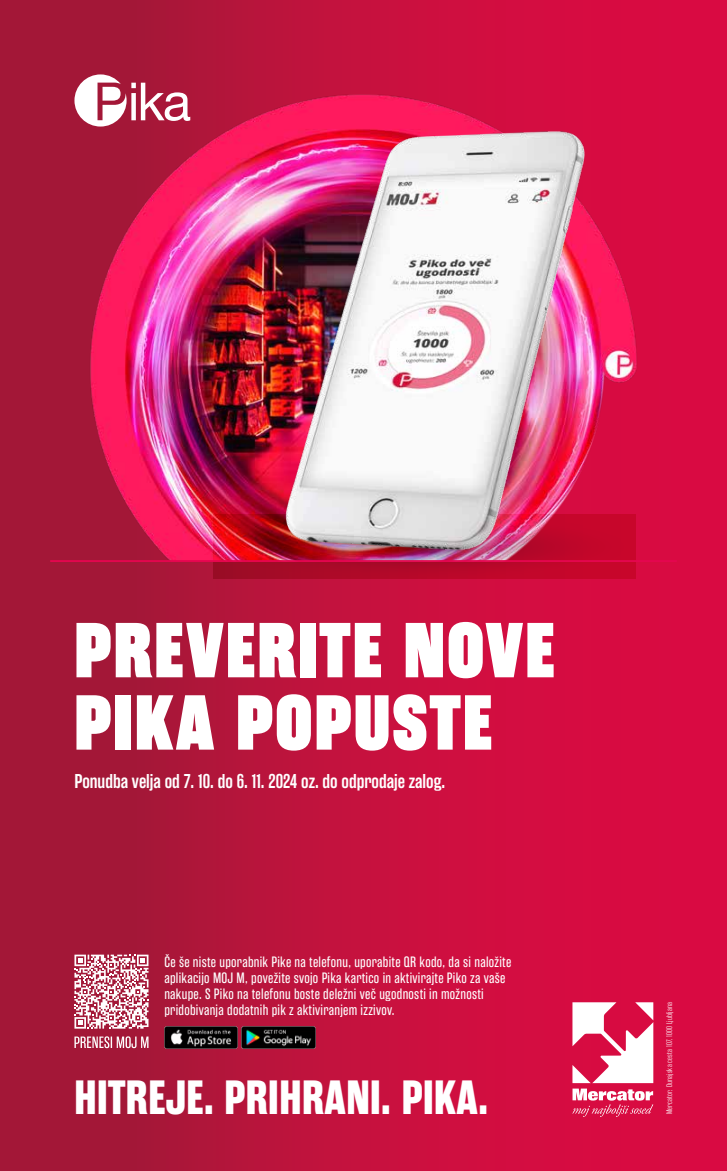
<style>
.page{position:relative;width:727px;height:1171px;background:#fff}
.page>*{position:absolute;margin:0;border:0;box-sizing:border-box;transform-origin:0 0}
.t1{font:800 77.62px/72.2px "Rama Gothic E";letter-spacing:.03em;color:#fff}
.t2{font:700 48px "Rama Gothic E";letter-spacing:.01em;color:#fff}
.t3{font:600 20px "Rama Gothic E";color:#fff}
.t4{font:15px/16.2px "Rama Gothic E";letter-spacing:.02em;color:#fff}
.t5{font:300 8.12px "Rama Gothic E";letter-spacing:.025em;color:#fff}
</style>
<div class="page">
<div style="left:0;top:0;width:726px;height:1170px;background:linear-gradient(to right,#9e1937,#e30944)"></div>
<img style="left:53px;top:58px;width:620px;height:502px">
<svg style="left:74px;top:74px;width:116px;height:52px"></svg>
<svg style="left:572px;top:1002px;width:81px;height:114px"></svg>
<svg style="left:213px;top:514px;width:422px;height:64px;background:#bc0a28"></svg>
<img style="left:261px;top:117px;width:341px;height:443px">
<hr style="left:50px;top:560px;width:626px;height:2px;background:#e5064f">
<img style="left:164px;top:1026px;width:74px;height:22px">
<img style="left:242px;top:1026px;width:73px;height:22px">
<svg style="left:74px;top:954px;width:74px;height:74px"></svg>
<svg style="left:74px;top:1036px;width:74px;height:12px"></svg>
<h1 class="t1" style="left:74px;top:616px;width:481px">PREVERITE NOVE<br>PIKA POPUSTE</h1>
<h3 class="t3" style="left:74px;top:770px;width:372px">Ponudba velja od 7. 10. do 6. 11. 2024 oz. do odprodaje zalog.</h3>
<p class="t4" style="left:164px;top:953px;width:348px">Če še niste uporabnik Pike na telefonu, uporabite QR kodo, da si naložite aplikacijo MOJ M, povežite svojo Pika kartico in aktivirajte Piko za vaše nakupe. S Piko na telefonu boste deležni več ugodnosti in možnosti pridobivanja dodatnih pik z aktiviranjem izzivov.</p>
<h2 class="t2" style="left:74px;top:1070px;width:415px">HITREJE. PRIHRANI. PIKA.</h2>
<p class="t5" style="left:664px;top:1114px;width:113px;rotate:-90deg">Mercator, Dunajska cesta 107, 1000 Ljubljana</p>
</div>
